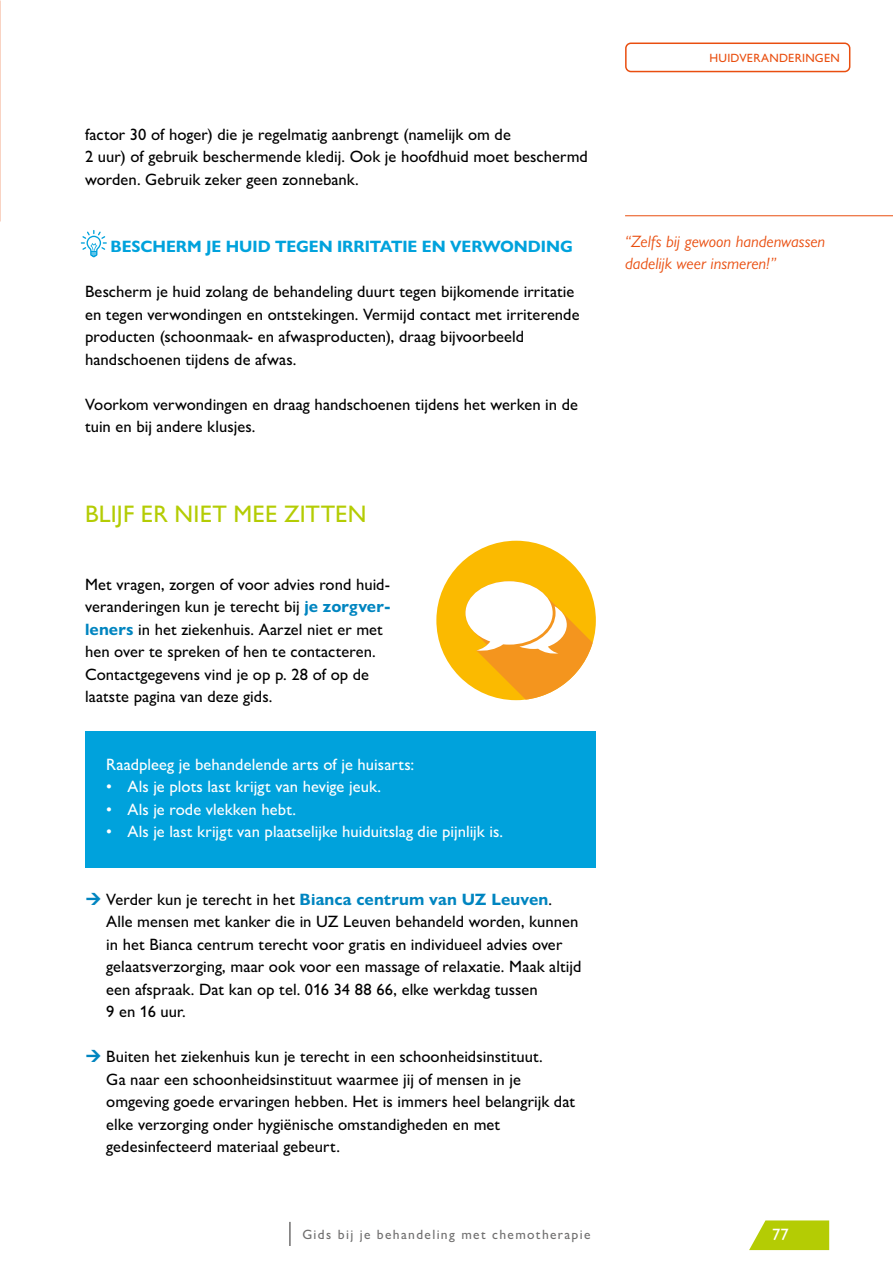
<style>
.page{position:relative;width:893px;height:1263px;background:#fff}
.page>*{position:absolute;margin:0;border:0;box-sizing:border-box;transform-origin:0 0}
.t1{font:500 24px "Gill Sans Nova";letter-spacing:.005em;color:#b4cc04}
.t2{font:500 16.5px/22.5px "Gill Sans Nova";letter-spacing:.005em;color:#000}
.t3{font:500 16.5px "Gill Sans Nova";letter-spacing:.005em;color:#fff}
.t4{font:italic 16.5px/22.5px "Gill Sans Nova";color:#e94e0f}
.t5{font:700 16.5px "Gill Sans Nova";letter-spacing:-.005em;color:#00a2dc}
.t6{font:500 13.5px "Gill Sans Nova";letter-spacing:.1em;color:#706f6f}
.t7{font:500 12px "Gill Sans Nova";letter-spacing:.02em;color:#e94e0f}
.s1{font-weight:700;color:#0085c0}
</style>
<div class="page">
<hr style="left:289px;top:1222px;width:2px;height:24px;background:#706f6f">
<svg style="left:749px;top:1220px;width:80px;height:30px;background:#bcd221"></svg>
<div style="left:625px;top:43px;width:225px;height:29px;border:2px solid #e94e0f;border-radius:5px"></div>
<div style="left:86px;top:731px;width:510px;height:136px;background:#00a2dc"></div>
<hr style="left:625px;top:215px;width:268px;height:1px;background:#e94e0f">
<svg style="left:81px;top:230px;width:26px;height:27px"></svg>
<svg style="left:436px;top:541px;width:160px;height:159px"></svg>
<p class="t2" style="left:85px;top:123px;width:504px">factor 30 of hoger) die je regelmatig aanbrengt (namelijk om de<br>2 uur) of gebruik beschermende kledij. Ook je hoofdhuid moet beschermd worden. Gebruik zeker geen zonnebank.</p>
<p class="t5" style="left:111px;top:236px;width:464px">BESCHERM JE HUID TEGEN IRRITATIE EN VERWONDING</p>
<p class="t2" style="left:85px;top:280px;width:496px">Bescherm je huid zolang de behandeling duurt tegen bijkomende irritatie en tegen verwondingen en ontstekingen. Vermijd contact met irriterende producten (schoonmaak- en afwasproducten), draag bijvoorbeeld handschoenen tijdens de afwas.</p>
<p class="t2" style="left:85px;top:393px;width:495px">Voorkom verwondingen en draag handschoenen tijdens het werken in de tuin en bij andere klusjes.</p>
<h1 class="t1" style="left:85px;top:499px;width:283px">BLIJF ER NIET MEE ZITTEN</h1>
<p class="t2" style="left:85px;top:573px;width:307px">Met vragen, zorgen of voor advies rond huid&shy;veranderingen kun je terecht bij <span class="s1">je zorgver&shy;leners</span> in het ziekenhuis. Aarzel niet er met hen over te spreken of hen te contacteren.<br>Contactgegevens vind je op p. 28 of op de laatste pagina van deze gids.</p>
<p class="t3" style="left:106px;top:754px;width:310px">Raadpleeg je behandelende arts of je huisarts:</p>
<p class="t3" style="left:106px;top:776px;width:276px">• Als je plots last krijgt van hevige jeuk.</p>
<p class="t3" style="left:106px;top:799px;width:191px">• Als je rode vlekken hebt.</p>
<p class="t3" style="left:106px;top:821px;width:398px">• Als je last krijgt van plaatselijke huiduitslag die pijnlijk is.</p>
<p class="t2" style="left:106px;top:888px;width:477px">Verder kun je terecht in het <span class="s1">Bianca centrum van UZ Leuven</span>.<br>Alle mensen met kanker die in UZ Leuven behandeld worden, kunnen in het Bianca centrum terecht voor gratis en individueel advies over gelaatsverzorging, maar ook voor een massage of relaxatie. Maak altijd een afspraak. Dat kan op tel. 016 34 88 66, elke werkdag tussen<br>9 en 16 uur.</p>
<p class="t2" style="left:106px;top:1045px;width:470px">Buiten het ziekenhuis kun je terecht in een schoonheidsinstituut.<br>Ga naar een schoonheidsinstituut waarmee jij of mensen in je omgeving goede ervaringen hebben. Het is immers heel belangrijk dat elke verzorging onder hygiënische omstandigheden en met gedesinfecteerd materiaal gebeurt.</p>
<p class="t7" style="left:709px;top:50px;width:132px">HUIDVERANDERINGEN</p>
<p class="t4" style="left:625px;top:229px;width:202px">“Zelfs bij gewoon handenwassen dadelijk weer insmeren!”</p>
<p class="t6" style="left:302px;top:1226px;width:290px">Gids bij je behandeling met chemotherapie</p>
<p class="t3" style="left:772px;top:1224px;width:18px">77</p>
</div>
